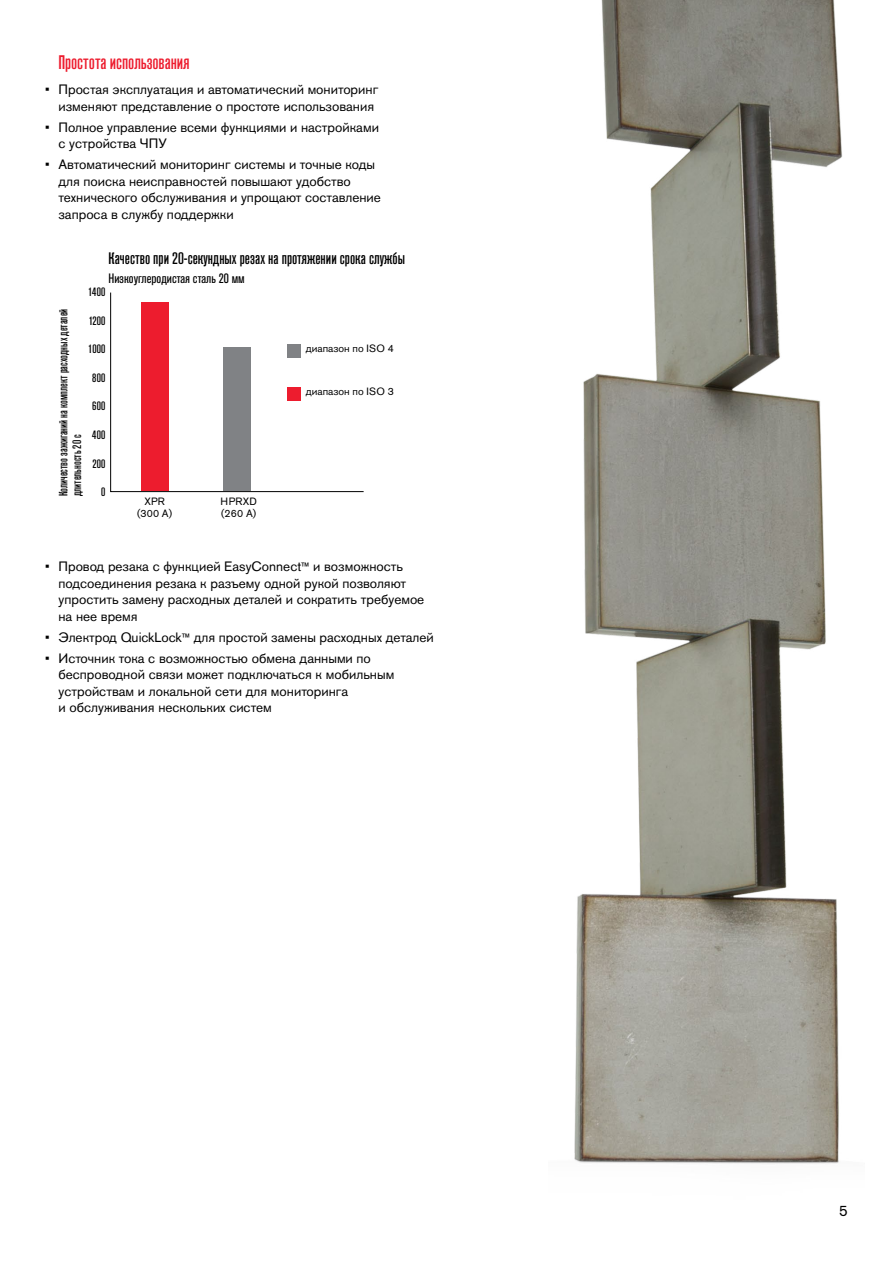
<style>
.page{position:relative;width:893px;height:1263px;background:#fff}
.page>*{position:absolute;margin:0;border:0;box-sizing:border-box;transform-origin:0 0}
.Head_B_indent_-_14_1{font:500 condensed 19.5px "Akzidenz Grotesk Pro";letter-spacing:-.005em;color:#ed1c2e}
.Head_D_Chart_Head{font:500 condensed 16.5px "Akzidenz Grotesk Pro";color:#000}
.t1{font:15px "Akzidenz Grotesk Pro";color:#000}
.Text_Bullets_-_no_sp{font:13.5px/16.5px "Akzidenz Grotesk Pro";color:#000}
.Captions_-_9_11_reg{font:condensed 13.5px "Akzidenz Grotesk Pro";color:#000}
.Chart_Y_Axis_Labels{font:500 condensed 12px/13.5px "Akzidenz Grotesk Pro";color:#000}
.Key{font:10.5px "Akzidenz Grotesk Pro";color:#000}
.Chart_X_Axis_centere{font:10.5px "Akzidenz Grotesk Pro";letter-spacing:.02em;color:#000}
.s1{font-size:12px}
</style>
<div class="page">
<img style="left:574px;top:0;width:268px;height:1164px">
<svg style="left:110px;top:292px;width:254px;height:200px"></svg>
<div style="left:287px;top:388px;width:14px;height:13px;background:#ed1c2e"></div>
<div style="left:287px;top:344px;width:14px;height:14px;background:#808285"></div>
<div style="left:141px;top:302px;width:27px;height:189px;background:#ed1c2e"></div>
<p class="Head_B_indent_-_14_1" style="left:58px;top:49px;width:133px">Простота использования</p>
<p class="Text_Bullets_-_no_sp" style="left:58px;top:81px;width:321px;text-indent:-14px">• Простая эксплуатация и автоматический мониторинг изменяют представление о простоте использования</p>
<p class="Text_Bullets_-_no_sp" style="left:58px;top:119px;width:322px;text-indent:-14px">• Полное управление всеми функциями и настройками с устройства ЧПУ</p>
<p class="Text_Bullets_-_no_sp" style="left:58px;top:156px;width:324px;text-indent:-14px">• Автоматический мониторинг системы и точные коды для поиска неисправностей повышают удобство технического обслуживания и упрощают составление запроса в службу поддержки</p>
<p class="Head_D_Chart_Head" style="left:109px;top:247px;width:298px">Качество при 20-секундных резах на протяжении срока службы</p>
<p class="Captions_-_9_11_reg" style="left:109px;top:270px;width:138px">Низкоуглеродистая сталь 20 мм</p>
<p class="Chart_Y_Axis_Labels" style="left:56px;top:496px;width:189px;rotate:-90deg">Количество зажиганий на комплект расходных деталей длительность 20 с</p>
<p class="Chart_X_Axis_centere" style="left:221px;top:494px;width:38px">HPRXD</p>
<p class="Chart_X_Axis_centere" style="left:221px;top:506px;width:36px">(260 А)</p>
<p class="Chart_Y_Axis_Labels" style="left:88px;top:285px;width:19px">1400</p>
<p class="Chart_Y_Axis_Labels" style="left:89px;top:314px;width:18px">1200</p>
<p class="Chart_Y_Axis_Labels" style="left:88px;top:342px;width:18px">1000</p>
<p class="Chart_Y_Axis_Labels" style="left:92px;top:371px;width:14px">800</p>
<p class="Chart_Y_Axis_Labels" style="left:92px;top:399px;width:14px">600</p>
<p class="Chart_Y_Axis_Labels" style="left:92px;top:428px;width:14px">400</p>
<p class="Chart_Y_Axis_Labels" style="left:93px;top:456px;width:14px">200</p>
<p class="Chart_Y_Axis_Labels" style="left:101px;top:485px;width:6px">0</p>
<p class="Key" style="left:306px;top:342px;width:90px">диапазон по ISO 4</p>
<p class="Key" style="left:306px;top:385px;width:90px">диапазон по ISO 3</p>
<p class="Chart_X_Axis_centere" style="left:144px;top:494px;width:22px">XPR</p>
<p class="Chart_X_Axis_centere" style="left:137px;top:506px;width:36px">(300 А)</p>
<p class="Text_Bullets_-_no_sp" style="left:58px;top:558px;width:367px;text-indent:-14px">• Провод резака с функцией EasyConnect<span class="s1">™</span> и возможность подсоединения резака к разъему одной рукой позволяют упростить замену расходных деталей и сократить требуемое на нее время</p>
<p class="Text_Bullets_-_no_sp" style="left:45px;top:629px;width:390px">• Электрод QuickLock<span class="s1">™</span> для простой замены расходных деталей</p>
<p class="Text_Bullets_-_no_sp" style="left:58px;top:650px;width:337px;text-indent:-14px">• Источник тока с возможностью обмена данными по беспроводной связи может подключаться к мобильным устройствам и локальной сети для мониторинга<br>и обслуживания нескольких систем</p>
<p class="t1" style="left:839px;top:1201px;width:10px">5</p>
</div>
